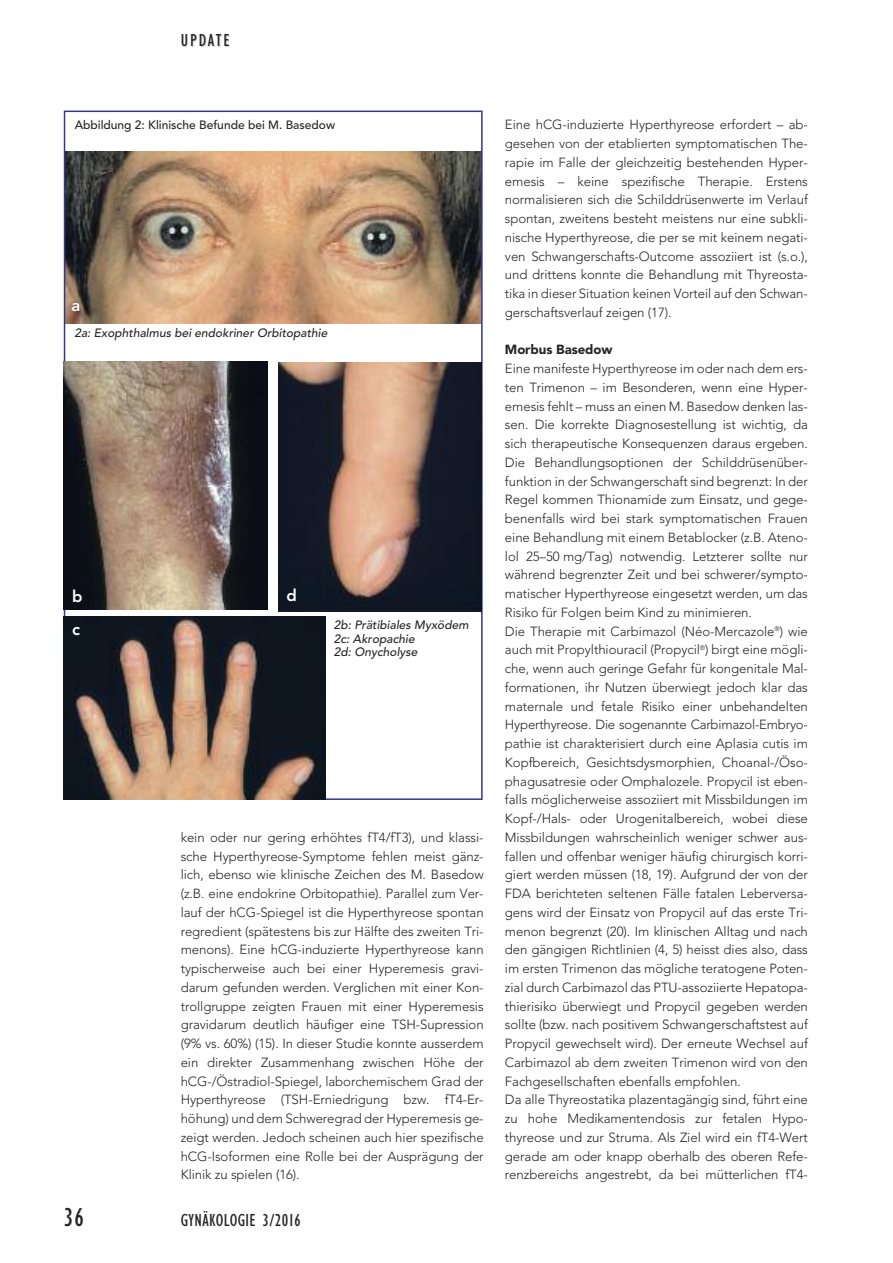
<style>
.page{position:relative;width:893px;height:1263px;background:#fff}
.page>*{position:absolute;margin:0;border:0;box-sizing:border-box;transform-origin:0 0}
.t1{font:condensed 27px "Gill Sans";color:#272627}
.t2{font:condensed 18px "Gill Sans";letter-spacing:.02em;color:#272627}
.t3{font:800 16.5px/32.4px "Avenir";color:#fff}
.t4{font:300 13.2px/18.8px "Avenir";letter-spacing:-.005em;color:#272627;text-align:justify}
.t5{font:900 13.2px "Avenir";letter-spacing:-.005em;color:#272627}
.t6{font:italic 500 12px/13.5px "Avenir";color:#272627}
.t7{font:500 12px "Avenir";color:#272627}
</style>
<div class="page">
<img style="left:67px;top:151px;width:413px;height:172px">
<img style="left:64px;top:362px;width:204px;height:247px">
<img style="left:64px;top:617px;width:262px;height:183px">
<img style="left:278px;top:362px;width:203px;height:249px">
<h2 class="t2" style="left:181px;top:33px;width:51px">UPDATE</h2>
<p class="t7" style="left:75px;top:115px;width:262px">Abbildung 2: Klinische Befunde bei M. Basedow</p>
<p class="t3" style="left:72px;top:288px;width:10px">a</p>
<p class="t6" style="left:74px;top:326px;width:255px">2a: Exophthalmus bei endokriner Orbitopathie</p>
<p class="t3" style="left:72px;top:579px;width:12px">b c</p>
<p class="t3" style="left:287px;top:577px;width:12px">d</p>
<p class="t6" style="left:334px;top:619px;width:136px">2b: Prätibiales Myxödem<br>2c: Akropachie<br>2d: Onycholyse</p>
<p class="t4" style="left:181px;top:828px;width:304px">kein oder nur gering erhöhtes fT4/fT3), und klassi&shy;sche Hyperthyreose-Symptome fehlen meist gänz&shy;lich, ebenso wie klinische Zeichen des M. Basedow (z.B. eine endokrine Orbitopathie). Parallel zum Ver&shy;lauf der hCG-Spiegel ist die Hyperthyreose spontan regredient (spätestens bis zur Hälfte des zweiten Tri&shy;menons). Eine hCG-induzierte Hyperthyreose kann typischerweise auch bei einer Hyperemesis gravi&shy;darum gefunden werden. Verglichen mit einer Kon&shy;trollgruppe zeigten Frauen mit einer Hyperemesis gravidarum deutlich häufiger eine TSH-Supression (9% vs. 60%) (15). In dieser Studie konnte ausserdem ein direkter Zusammenhang zwischen Höhe der hCG-/Östradiol-Spiegel, laborchemischem Grad der Hyperthyreose (TSH-Erniedrigung bzw. fT4-Er&shy;höhung) und dem Schweregrad der Hyperemesis ge&shy;zeigt werden. Jedoch scheinen auch hier spezifische hCG-Isoformen eine Rolle bei der Ausprägung der Klinik zu spielen (16).</p>
<h1 class="t1" style="left:64px;top:1207px;width:22px">36</h1>
<h2 class="t2" style="left:181px;top:1213px;width:122px">GYNÄKOLOGIE 3/2016</h2>
<p class="t4" style="left:505px;top:115px;width:304px">Eine hCG-induzierte Hyperthyreose erfordert – ab&shy;gesehen von der etablierten symptomatischen The&shy;rapie im Falle der gleichzeitig bestehenden Hyper&shy;emesis – keine spezifische Therapie. Erstens normalisieren sich die Schilddrüsenwerte im Verlauf spontan, zweitens besteht meistens nur eine subkli&shy;nische Hyperthyreose, die per se mit keinem negati&shy;ven Schwangerschafts-Outcome assoziiert ist (s.o.), und drittens konnte die Behandlung mit Thyreosta&shy;tika in dieser Situation keinen Vorteil auf den Schwan&shy;gerschaftsverlauf zeigen (17).</p>
<p class="t5" style="left:505px;top:338px;width:109px">Morbus Basedow</p>
<p class="t4" style="left:505px;top:359px;width:304px;text-align:left">Eine manifeste Hyperthyreose im oder nach dem ers&shy;ten Trimenon – im Besonderen, wenn eine Hyper&shy;emesis fehlt – muss an einen M. Basedow denken las&shy;sen. Die korrekte Diagnosestellung ist wichtig, da sich therapeutische Konsequenzen daraus ergeben.<br>Die Behandlungsoptionen der Schilddrüsenüber&shy;funktion in der Schwangerschaft sind begrenzt: In der Regel kommen Thionamide zum Einsatz, und gege&shy;benenfalls wird bei stark symptomatischen Frauen eine Behandlung mit einem Betablocker (z.B. Ateno&shy;lol 25–50 mg/Tag) notwendig. Letzterer sollte nur während begrenzter Zeit und bei schwerer/sympto&shy;matischer Hyperthyreose eingesetzt werden, um das Risiko für Folgen beim Kind zu minimieren.<br>Die Therapie mit Carbimazol (Néo-Mercazole<sup>®</sup>) wie auch mit Propylthiouracil (Propycil<sup>®</sup>) birgt eine mögli&shy;che, wenn auch geringe Gefahr für kongenitale Mal&shy;formationen, ihr Nutzen überwiegt jedoch klar das maternale und fetale Risiko einer unbehandelten Hyperthyreose. Die sogenannte Carbimazol-Embryo&shy;pathie ist charakterisiert durch eine Aplasia cutis im Kopfbereich, Gesichtsdysmorphien, Choanal-/Öso&shy;phagusatresie oder Omphalozele. Propycil ist eben&shy;falls möglicherweise assoziiert mit Missbildungen im Kopf-/Hals- oder Urogenitalbereich, wobei diese Missbildungen wahrscheinlich weniger schwer aus&shy;fallen und offenbar weniger häufig chirurgisch korri&shy;giert werden müssen (18, 19). Aufgrund der von der FDA berichteten seltenen Fälle fatalen Leberversa&shy;gens wird der Einsatz von Propycil auf das erste Tri&shy;menon begrenzt (20). Im klinischen Alltag und nach den gängigen Richtlinien (4, 5) heisst dies also, dass im ersten Trimenon das mögliche teratogene Poten&shy;zial durch Carbimazol das PTU-assoziierte Hepatopa&shy;thierisiko überwiegt und Propycil gegeben werden sollte (bzw. nach positivem Schwangerschaftstest auf Propycil gewechselt wird). Der erneute Wechsel auf Carbimazol ab dem zweiten Trimenon wird von den Fachgesellschaften ebenfalls empfohlen.<br>Da alle Thyreostatika plazentagängig sind, führt eine zu hohe Medikamentendosis zur fetalen Hypo&shy;thyreose und zur Struma. Als Ziel wird ein fT4-Wert gerade am oder knapp oberhalb des oberen Refe&shy;renzbereichs angestrebt, da bei mütterlichen fT4-</p>
</div>
